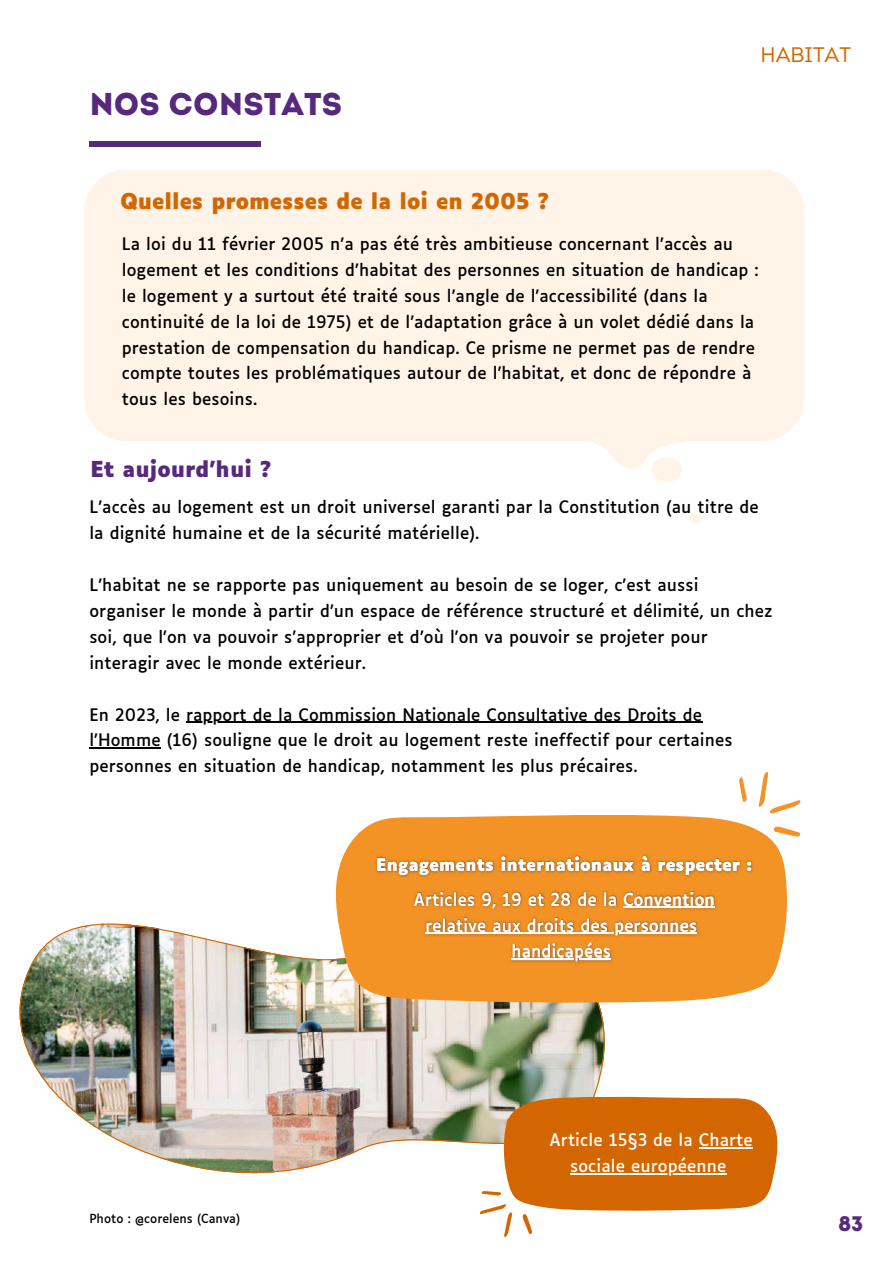
<style>
.page{position:relative;width:893px;height:1264px;background:#fff}
.page>*{position:absolute;margin:0;border:0;box-sizing:border-box;transform-origin:0 0}
.t1{font:31.5px "Intro";color:#57297d}
.t2{font:700 21px "Luciole";color:#d46600}
.t3{font:700 21px "Luciole";color:#57297d}
.t4{font:21px "Intro";color:#d46600}
.t5{font:21px "Intro";color:#57297d}
.t6{font:16.5px/26px "Luciole";letter-spacing:.005em;color:#000}
.t7{font:16.5px/26px "Luciole";letter-spacing:.005em;color:#fff;text-align:center}
.t8{font:700 16.5px "Luciole";letter-spacing:.005em;color:#fff}
.t9{font:12px "Luciole";color:#000}
</style>
<div class="page">
<div style="left:89px;top:141px;width:171px;height:6px;background:#57297d"></div>
<div style="left:84px;top:169px;width:720px;height:272px;background:#fff4e7"></div>
<div style="left:689px;top:513px;width:13px;height:10px;background:#fff4e7;border-radius:50%"></div>
<svg style="left:554px;top:324px;width:167px;height:158px"></svg>
<img style="left:117px;top:188px;width:435px;height:30px">
<hr style="left:186px;top:721px;width:516px;height:1px;background:#000">
<hr style="left:89px;top:747px;width:72px;height:1px;background:#000">
<svg style="left:739px;top:772px;width:62px;height:65px"></svg>
<img style="left:20px;top:923px;width:585px;height:250px">
<svg style="left:333px;top:812px;width:454px;height:191px;background:#f3a348"></svg>
<svg style="left:471px;top:1095px;width:307px;height:142px"></svg>
<img style="left:370px;top:848px;width:389px;height:34px">
<img style="left:401px;top:885px;width:320px;height:84px">
<hr style="left:623px;top:906px;width:91px;height:1px;background:#fff">
<hr style="left:425px;top:932px;width:272px;height:1px;background:#fff">
<hr style="left:511px;top:958px;width:100px;height:1px;background:#fff">
<hr style="left:699px;top:1147px;width:53px;height:1px;background:#fff">
<hr style="left:570px;top:1173px;width:156px;height:1px;background:#fff">
<h1 class="t1" style="left:89px;top:92px;width:254px">NOS CONSTATS</h1>
<p class="t4" style="left:760px;top:46px;width:92px">HABITAT</p>
<p class="t2" style="left:120px;top:192px;width:430px">Quelles promesses de la loi en 2005 ?</p>
<p class="t6" style="left:122px;top:232px;width:638px">La loi du 11 février 2005 n’a pas été très ambitieuse concernant l’accès au logement et les conditions d’habitat des personnes en situation de handicap : le logement y a surtout été traité sous l’angle de l’accessibilité (dans la continuité de la loi de 1975) et de l’adaptation grâce à un volet dédié dans la prestation de compensation du handicap. Ce prisme ne permet pas de rendre compte toutes les problématiques autour de l’habitat, et donc de répondre à tous les besoins.</p>
<p class="t3" style="left:90px;top:460px;width:183px">Et aujourd’hui ?</p>
<p class="t6" style="left:89px;top:496px;width:670px">L’accès au logement est un droit universel garanti par la Constitution (au titre de la dignité humaine et de la sécurité matérielle).</p>
<p class="t6" style="left:89px;top:573px;width:684px">L’habitat ne se rapporte pas uniquement au besoin de se loger, c’est aussi organiser le monde à partir d’un espace de référence structuré et délimité, un chez soi, que l’on va pouvoir s’approprier et d’où l’on va pouvoir se projeter pour interagir avec le monde extérieur.</p>
<p class="t6" style="left:89px;top:703px;width:644px">En 2023, le rapport de la Commission Nationale Consultative des Droits de l’Homme (16) souligne que le droit au logement reste ineffectif pour certaines personnes en situation de handicap, notamment les plus précaires.</p>
<p class="t8" style="left:376px;top:857px;width:377px">Engagements internationaux à respecter :</p>
<p class="t7" style="left:414px;top:888px;width:302px">Articles 9, 19 et 28 de la Convention relative aux droits des personnes handicapées</p>
<p class="t9" style="left:89px;top:1213px;width:152px">Photo : @corelens (Canva)</p>
<p class="t7" style="left:549px;top:1128px;width:205px">Article 15§3 de la Charte sociale européenne</p>
<p class="t5" style="left:838px;top:1215px;width:26px">83</p>
</div>
